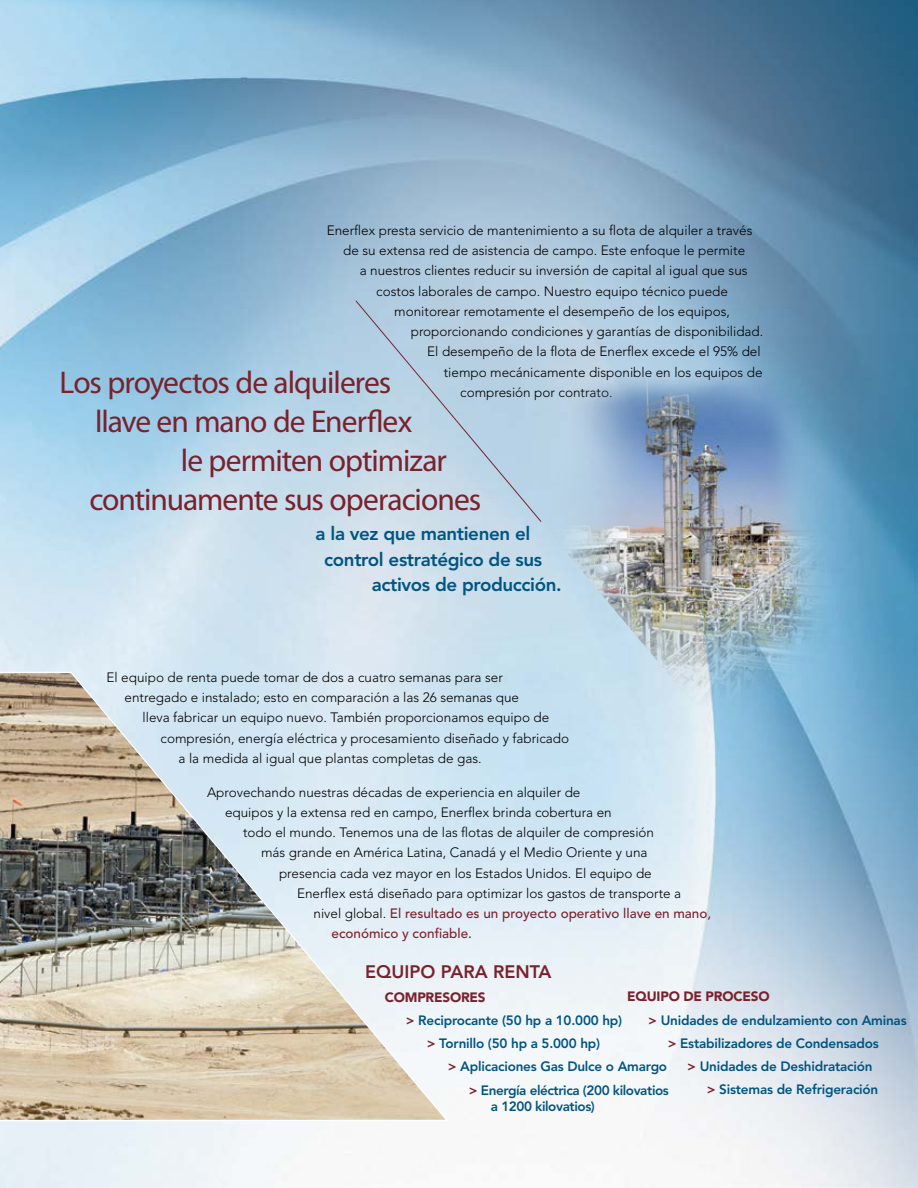
<style>
.page{position:relative;width:918px;height:1188px;background:#fff}
.page>*{position:absolute;margin:0;border:0;box-sizing:border-box;transform-origin:0 0}
.red_text{font:31.5px/39px "Myriad Pro";letter-spacing:-.03em;color:#79222e}
.intro_body{font:800 18.75px "Avenir";letter-spacing:-.02em;color:#005581}
.Product_and_Offering{font:800 18px "Avenir";color:#79222e}
.body_text{font:300 13.5px "Avenir";color:#000}
.Product_and_offering{font:800 13.5px/16.5px "Avenir";letter-spacing:-.015em;color:#005581}
.body_text-2{font:500 13.5px "Avenir";color:#79222e}
.Product_and_offering-2{font:900 13.5px "Avenir";letter-spacing:-.015em;color:#79222e}
.s1{font-weight:300;color:#000}
.s2{color:#79222e}
</style>
<div class="page">
<img style="left:0;top:0;width:918px;height:1188px">
<svg style="left:355px;top:300px;width:187px;height:223px;background:#bbd2e4"></svg>
<svg style="left:0;top:671px;width:450px;height:451px;background:#c6c5be"></svg>
<img style="left:395px;top:333px;width:523px;height:425px">
<p class="body_text" style="left:327px;top:222px;width:427px">Enerflex presta servicio de mantenimiento a su flota de alquiler a través</p>
<p class="body_text" style="left:343px;top:243px;width:403px">de su extensa red de asistencia de campo. Este enfoque le permite</p>
<p class="body_text" style="left:360px;top:263px;width:389px">a nuestros clientes reducir su inversión de capital al igual que sus</p>
<p class="body_text" style="left:376px;top:283px;width:353px">costos laborales de campo. Nuestro equipo técnico puede</p>
<p class="body_text" style="left:394px;top:303px;width:337px">monitorear remotamente el desempeño de los equipos,</p>
<p class="body_text" style="left:411px;top:324px;width:354px">proporcionando condiciones y garantías de disponibilidad.</p>
<p class="body_text" style="left:427px;top:344px;width:335px">El desempeño de la flota de Enerflex excede el 95% del</p>
<p class="body_text" style="left:444px;top:364px;width:320px">tiempo mecánicamente disponible en los equipos de</p>
<p class="body_text" style="left:460px;top:384px;width:154px">compresión por contrato.</p>
<p class="red_text" style="left:60px;top:362px;width:333px">Los proyectos de alquileres</p>
<p class="red_text" style="left:95px;top:401px;width:319px">llave en mano de Enerflex</p>
<p class="red_text" style="left:89px;top:440px;width:393px;text-indent:91px">le permiten optimizar continuamente sus operaciones</p>
<p class="intro_body" style="left:316px;top:523px;width:216px">a la vez que mantienen el</p>
<p class="intro_body" style="left:324px;top:548px;width:220px">control estratégico de sus</p>
<p class="intro_body" style="left:372px;top:574px;width:192px">activos de producción.</p>
<p class="body_text" style="left:107px;top:669px;width:398px">El equipo de renta puede tomar de dos a cuatro semanas para ser</p>
<p class="body_text" style="left:125px;top:690px;width:396px">entregado e instalado; esto en comparación a las 26 semanas que</p>
<p class="body_text" style="left:143px;top:710px;width:408px">lleva fabricar un equipo nuevo. También proporcionamos equipo de</p>
<p class="body_text" style="left:161px;top:730px;width:410px">compresión, energía eléctrica y procesamiento diseñado y fabricado</p>
<p class="body_text" style="left:179px;top:750px;width:305px">a la medida al igual que plantas completas de gas.</p>
<p class="body_text" style="left:207px;top:784px;width:375px">Aprovechando nuestras décadas de experiencia en alquiler de</p>
<p class="body_text" style="left:225px;top:804px;width:388px">equipos y la extensa red en campo, Enerflex brinda cobertura en</p>
<p class="body_text" style="left:243px;top:825px;width:413px">todo el mundo. Tenemos una de las flotas de alquiler de compresión</p>
<p class="body_text" style="left:261px;top:845px;width:388px">más grande en América Latina, Canadá y el Medio Oriente y una</p>
<p class="body_text" style="left:279px;top:865px;width:374px">presencia cada vez mayor en los Estados Unidos. El equipo de</p>
<p class="body_text" style="left:297px;top:885px;width:386px">Enerflex está diseñado para optimizar los gastos de transporte a</p>
<p class="body_text-2" style="left:314px;top:906px;width:399px"><span class="s1">nivel global.</span> El resultado es un proyecto operativo llave en mano,</p>
<p class="body_text-2" style="left:332px;top:926px;width:142px">económico y confiable.</p>
<p class="Product_and_Offering" style="left:365px;top:962px;width:188px">EQUIPO PARA RENTA</p>
<p class="Product_and_offering-2" style="left:385px;top:989px;width:102px">COMPRESORES</p>
<p class="Product_and_offering" style="left:406px;top:1012px;width:218px"><span class="s2">&gt;</span> Reciprocante (50 hp a 10.000 hp)</p>
<p class="Product_and_offering" style="left:427px;top:1035px;width:175px"><span class="s2">&gt;</span> Tornillo (50 hp a 5.000 hp)</p>
<p class="Product_and_offering" style="left:448px;top:1059px;width:221px"><span class="s2">&gt;</span> Aplicaciones Gas Dulce o Amargo</p>
<p class="Product_and_offering" style="left:491px;top:1082px;width:180px;text-indent:-22px"><span class="s2">&gt;</span> Energía eléctrica (200 kilovatios a 1200 kilovatios)</p>
<p class="Product_and_offering-2" style="left:627px;top:988px;width:144px">EQUIPO DE PROCESO</p>
<p class="Product_and_offering" style="left:648px;top:1012px;width:260px"><span class="s2">&gt;</span> Unidades de endulzamiento con Aminas</p>
<p class="Product_and_offering" style="left:668px;top:1035px;width:213px"><span class="s2">&gt;</span> Estabilizadores de Condensados</p>
<p class="Product_and_offering" style="left:687px;top:1058px;width:187px"><span class="s2">&gt;</span> Unidades de Deshidratación</p>
<p class="Product_and_offering" style="left:707px;top:1081px;width:173px"><span class="s2">&gt;</span> Sistemas de Refrigeración</p>
</div>
